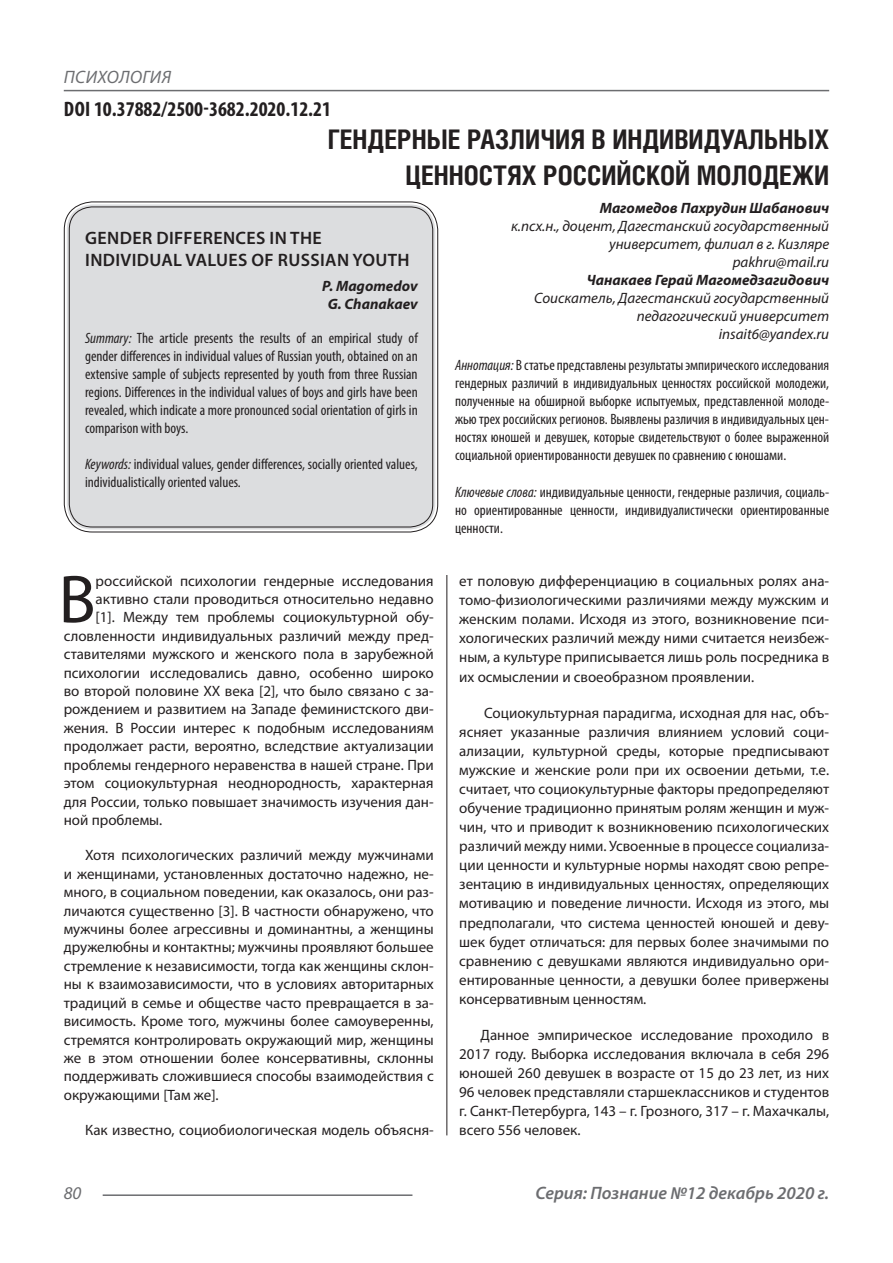
<style>
.page{position:relative;width:893px;height:1263px;background:#fff}
.page>*{position:absolute;margin:0;border:0;box-sizing:border-box;transform-origin:0 0}
.Статья_текст_первый{font:68.4px "Myriad Pro";color:#231f20}
.Статья_название{font:700 27px/36px "Helios Cond C";color:#231f20;text-align:right}
.ДОИ{font:700 condensed 21px "Myriad Pro";color:#231f20}
.Статья_название_англ{font:600 18px/21.6px "Myriad Pro";letter-spacing:.02em;color:#231f20}
.t1{font:italic 600 18px "Myriad Pro";color:#6c6d70}
.t2{font:italic 18px "Myriad Pro";letter-spacing:.02em;color:#6c6d70}
.Статья_текст{font:15px/19px "Myriad Pro";color:#231f20;text-align:justify}
.Статья_текст_первый-2{font:15px "Myriad Pro";color:#231f20}
.Статья_аннотация_тек{font:condensed 15px/18px "Myriad Pro";color:#231f20;text-align:justify}
.Статья_аннотация_анг{font:condensed 15px/18px "Myriad Pro";color:#231f20;text-align:justify}
.Статья_автор_инфо{font:italic 15px/18px "Myriad Pro";color:#231f20;text-align:right}
.Статья_автор_инфо-2{font:italic 700 15px "Myriad Pro";color:#231f20}
.Статья_автор_англ{font:italic 700 15px "Myriad Pro";color:#231f20}
.s1{font-style:italic}
</style>
<div class="page">
<hr style="left:446px;top:128px;width:1px;height:1007px;background:#231f20">
<hr style="left:103px;top:1194px;width:309px;height:2px;background:#6c6d70">
<hr style="left:64px;top:90px;width:765px;height:1px;background:#6c6d70">
<div style="left:67px;top:204px;width:368px;height:325px;background:#dcdddf;border-radius:26px"></div>
<div style="left:64px;top:201px;width:374px;height:331px;border:1px solid #231f20;border-radius:28px"></div>
<div style="left:69px;top:206px;width:364px;height:321px;border:1px solid #231f20;border-radius:23px"></div>
<p class="t2" style="left:64px;top:66px;width:109px">ПСИХОЛОГИЯ</p>
<p class="ДОИ" style="left:64px;top:96px;width:269px">DOI 10.37882/2500-3682.2020.12.21</p>
<p class="Статья_название" style="left:328px;top:121px;width:503px">ГЕНДЕРНЫЕ РАЗЛИЧИЯ В ИНДИВИДУАЛЬНЫХ<br>ЦЕННОСТЯХ РОССИЙСКОЙ МОЛОДЕЖИ</p>
<p class="Статья_автор_инфо-2" style="left:600px;top:198px;width:231px">Магомедов Пахрудин Шабанович</p>
<p class="Статья_автор_инфо" style="left:511px;top:216px;width:320px">к.псх.н., доцент, Дагестанский государственный университет, филиал в г. Кизляре</p>
<p class="Статья_автор_инфо" style="left:733px;top:252px;width:98px">pakhru@mail.ru</p>
<p class="Статья_автор_инфо-2" style="left:587px;top:270px;width:244px">Чанакаев Герай Магомедзагидович</p>
<p class="Статья_автор_инфо" style="left:534px;top:288px;width:296px">Соискатель, Дагестанский государственный педагогический университет</p>
<p class="Статья_автор_инфо" style="left:719px;top:324px;width:112px">insait6@yandex.ru</p>
<p class="Статья_аннотация_тек" style="left:455px;top:356px;width:376px"><span class="s1">Аннотация:</span> В статье представлены результаты эмпирического исследования гендерных различий в индивидуальных ценностях российской молодежи, полученные на обширной выборке испытуемых, представленной молоде&shy;жью трех российских регионов. Выявлены различия в индивидуальных цен&shy;ностях юношей и девушек, которые свидетельствуют о более выраженной социальной ориентированности девушек по сравнению с юношами.</p>
<p class="Статья_аннотация_тек" style="left:455px;top:482px;width:376px"><span class="s1">Ключевые слова:</span> индивидуальные ценности, гендерные различия, социаль&shy;но ориентированные ценности, индивидуалистически ориентированные ценности.</p>
<p class="Статья_название_англ" style="left:85px;top:227px;width:326px">GENDER DIFFERENCES IN THE<br>INDIVIDUAL VALUES OF RUSSIAN YOUTH</p>
<p class="Статья_автор_англ" style="left:322px;top:276px;width:97px">P. Magomedov</p>
<p class="Статья_автор_англ" style="left:328px;top:294px;width:92px">G. Chanakaev</p>
<p class="Статья_аннотация_анг" style="left:85px;top:329px;width:334px"><span class="s1">Summary:</span> The article presents the results of an empirical study of gender differences in individual values of Russian youth, obtained on an extensive sample of subjects represented by youth from three Russian regions. Differences in the individual values of boys and girls have been revealed, which indicate a more pronounced social orientation of girls in comparison with boys.</p>
<p class="Статья_аннотация_анг" style="left:85px;top:455px;width:334px"><span class="s1">Keywords:</span> individual values, gender differences, socially oriented values, individualistically oriented values.</p>
<p class="Статья_текст_первый" style="left:59px;top:557px;width:39px">В</p>
<p class="Статья_текст_первый-2" style="left:96px;top:572px;width:340px">российской психологии гендерные исследования</p>
<p class="Статья_текст_первый-2" style="left:96px;top:590px;width:340px">активно стали проводиться относительно недавно</p>
<p class="Статья_текст_первый-2" style="left:96px;top:608px;width:340px">[1]. Между тем проблемы социокультурной обу-</p>
<p class="Статья_текст_первый-2" style="left:64px;top:626px;width:371px">словленности индивидуальных различий между пред-</p>
<p class="Статья_текст_первый-2" style="left:64px;top:645px;width:371px">ставителями мужского и женского пола в зарубежной</p>
<p class="Статья_текст_первый-2" style="left:64px;top:663px;width:371px">психологии исследовались давно, особенно широко</p>
<p class="Статья_текст_первый-2" style="left:64px;top:682px;width:371px">во второй половине XX века [2], что было связано с за-</p>
<p class="Статья_текст_первый-2" style="left:64px;top:700px;width:371px">рождением и развитием на Западе феминистского дви-</p>
<p class="Статья_текст_первый-2" style="left:64px;top:718px;width:371px">жения. В России интерес к подобным исследованиям</p>
<p class="Статья_текст_первый-2" style="left:64px;top:737px;width:371px">продолжает расти, вероятно, вследствие актуализации</p>
<p class="Статья_текст_первый-2" style="left:64px;top:755px;width:371px">проблемы гендерного неравенства в нашей стране. При</p>
<p class="Статья_текст_первый-2" style="left:64px;top:774px;width:371px">этом социокультурная неоднородность, характерная</p>
<p class="Статья_текст_первый-2" style="left:64px;top:792px;width:371px">для России, только повышает значимость изучения дан-</p>
<p class="Статья_текст_первый-2" style="left:64px;top:811px;width:100px">ной проблемы.</p>
<p class="Статья_текст" style="left:64px;top:846px;width:371px;line-height:18.5px;text-indent:21px">Хотя психологических различий между мужчинами и женщинами, установленных достаточно надежно, не&shy;много, в социальном поведении, как оказалось, они раз&shy;личаются существенно [3]. В частности обнаружено, что мужчины более агрессивны и доминантны, а женщины дружелюбны и контактны; мужчины проявляют большее стремление к независимости, тогда как женщины склон&shy;ны к взаимозависимости, что в условиях авторитарных традиций в семье и обществе часто превращается в за&shy;висимость. Кроме того, мужчины более самоуверенны, стремятся контролировать окружающий мир, женщины же в этом отношении более консервативны, склонны поддерживать сложившиеся способы взаимодействия с окружающими [Там же].</p>
<p class="Статья_текст" style="left:85px;top:1120px;width:350px">Как известно, социобиологическая модель объясня-</p>
<p class="Статья_текст" style="left:459px;top:571px;width:371px">ет половую дифференциацию в социальных ролях ана&shy;томо-физиологическими различиями между мужским и женским полами. Исходя из этого, возникновение пси&shy;хологических различий между ними считается неизбеж&shy;ным, а культуре приписывается лишь роль посредника в их осмыслении и своеобразном проявлении.</p>
<p class="Статья_текст" style="left:459px;top:703px;width:371px;text-indent:25px">Социокультурная парадигма, исходная для нас, объ&shy;ясняет указанные различия влиянием условий соци&shy;ализации, культурной среды, которые предписывают мужские и женские роли при их освоении детьми, т.е. считает, что социокультурные факторы предопределяют обучение традиционно принятым ролям женщин и муж&shy;чин, что и приводит к возникновению психологических различий между ними. Усвоенные в процессе социализа&shy;ции ценности и культурные нормы находят свою репре&shy;зентацию в индивидуальных ценностях, определяющих мотивацию и поведение личности. Исходя из этого, мы предполагали, что система ценностей юношей и деву&shy;шек будет отличаться: для первых более значимыми по сравнению с девушками являются индивидуально ори&shy;ентированные ценности, а девушки более привержены консервативным ценностям.</p>
<p class="Статья_текст" style="left:459px;top:1025px;width:371px;text-indent:21px">Данное эмпирическое исследование проходило в 2017 году. Выборка исследования включала в себя 296 юношей 260 девушек в возрасте от 15 до 23 лет, из них 96 человек представляли старшеклассников и студентов г. Санкт-Петербурга, 143 – г. Грозного, 317 – г. Махачкалы, всего 556 человек.</p>
<p class="t2" style="left:64px;top:1182px;width:19px">80</p>
<p class="t1" style="left:535px;top:1182px;width:295px">Серия: Познание №12 декабрь 2020 г.</p>
</div>
